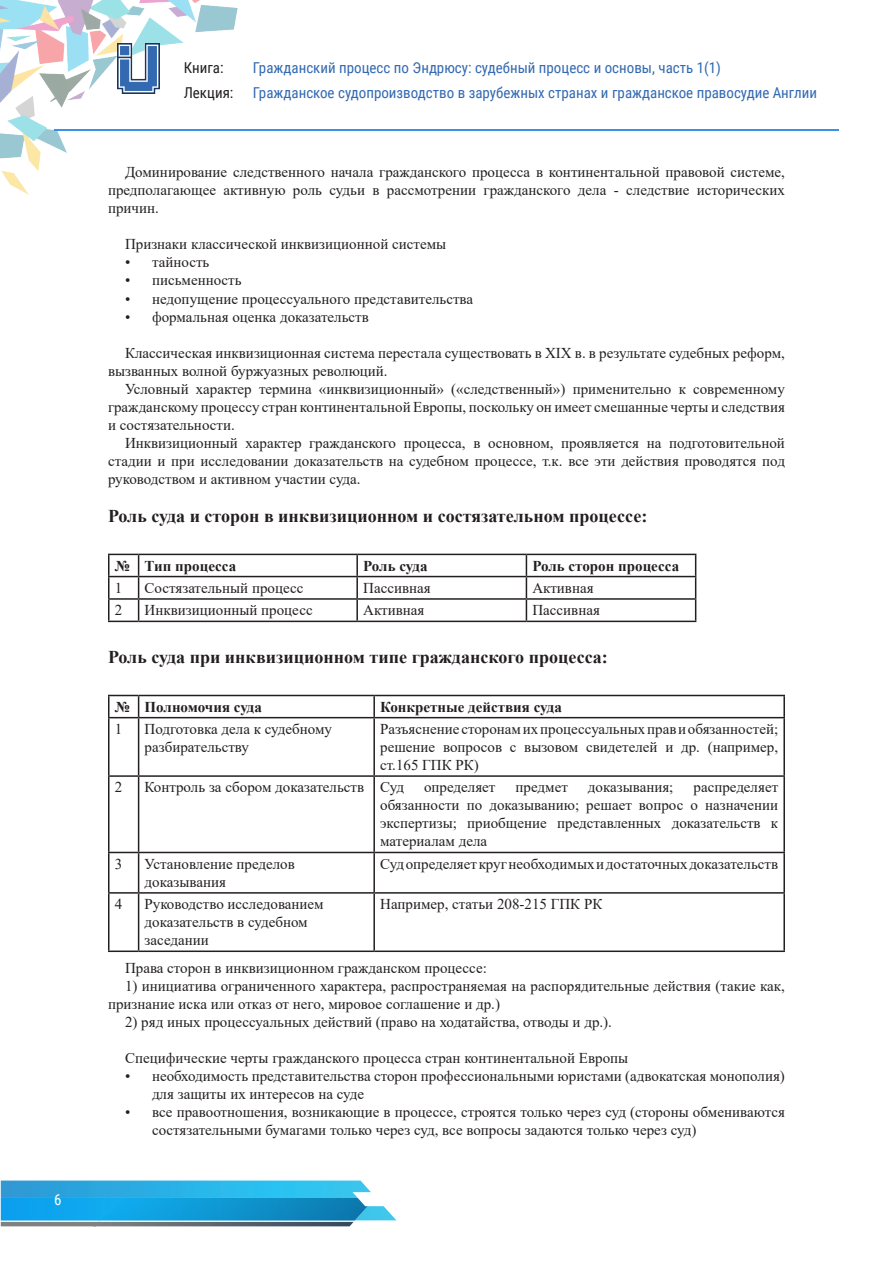
<style>
.page{position:relative;width:893px;height:1263px;background:#fff}
.page>*{position:absolute;margin:0;border:0;box-sizing:border-box;transform-origin:0 0}
.tema{font:700 18px "Times New Roman";color:#231f20}
.t1{font:15px/18px "Times New Roman";color:#231f20}
.t2{font:15px/25.5px "Roboto Condensed";color:#3269b1}
.t3{font:700 15px "Times New Roman";color:#231f20}
.t4{font:15px/25.5px "Roboto Condensed";color:#231f20}
.t5{font:15px "Roboto Condensed";color:#fff}
</style>
<div class="page">
<img style="left:0;top:0;width:238px;height:195px">
<hr style="left:54px;top:129px;width:785px;height:2px;background:#3b91e8">
<img style="left:118px;top:44px;width:41px;height:49px">
<svg style="left:1px;top:1180px;width:395px;height:46px;background:#5bb6d9"></svg>
<img style="left:1px;top:1198px;width:367px;height:22px">
<hr style="left:108px;top:554px;width:31px;height:1px;background:#231f20">
<hr style="left:108px;top:555px;width:2px;height:21px;background:#231f20">
<hr style="left:139px;top:554px;width:218px;height:1px;background:#231f20">
<hr style="left:357px;top:554px;width:169px;height:1px;background:#231f20">
<hr style="left:356px;top:555px;width:2px;height:21px;background:#231f20">
<hr style="left:526px;top:554px;width:170px;height:1px;background:#231f20">
<hr style="left:108px;top:576px;width:31px;height:1px;background:#231f20">
<hr style="left:108px;top:577px;width:2px;height:21px;background:#231f20">
<hr style="left:139px;top:576px;width:218px;height:1px;background:#231f20">
<hr style="left:357px;top:576px;width:169px;height:1px;background:#231f20">
<hr style="left:356px;top:577px;width:2px;height:21px;background:#231f20">
<hr style="left:526px;top:576px;width:170px;height:1px;background:#231f20">
<hr style="left:108px;top:598px;width:31px;height:2px;background:#231f20">
<hr style="left:108px;top:600px;width:2px;height:21px;background:#231f20">
<hr style="left:139px;top:598px;width:218px;height:2px;background:#231f20">
<svg style="left:138px;top:555px;width:1px;height:66px"></svg>
<hr style="left:357px;top:598px;width:169px;height:2px;background:#231f20">
<hr style="left:356px;top:600px;width:2px;height:21px;background:#231f20">
<hr style="left:526px;top:598px;width:170px;height:2px;background:#231f20">
<svg style="left:526px;top:555px;width:1px;height:66px"></svg>
<svg style="left:695px;top:555px;width:1px;height:66px"></svg>
<hr style="left:108px;top:621px;width:31px;height:1px;background:#231f20">
<hr style="left:139px;top:621px;width:218px;height:1px;background:#231f20">
<hr style="left:357px;top:621px;width:169px;height:1px;background:#231f20">
<hr style="left:526px;top:621px;width:170px;height:1px;background:#231f20">
<hr style="left:108px;top:695px;width:31px;height:1px;background:#231f20">
<hr style="left:108px;top:696px;width:2px;height:21px;background:#231f20">
<hr style="left:139px;top:695px;width:235px;height:1px;background:#231f20">
<svg style="left:138px;top:696px;width:1px;height:21px"></svg>
<hr style="left:374px;top:695px;width:411px;height:1px;background:#231f20">
<hr style="left:373px;top:696px;width:2px;height:21px;background:#231f20">
<hr style="left:783px;top:696px;width:2px;height:21px;background:#231f20">
<hr style="left:108px;top:717px;width:31px;height:1px;background:#231f20">
<hr style="left:108px;top:718px;width:2px;height:57px;background:#231f20">
<hr style="left:139px;top:717px;width:235px;height:1px;background:#231f20">
<hr style="left:138px;top:718px;width:1px;height:57px;background:#231f20">
<hr style="left:374px;top:717px;width:411px;height:1px;background:#231f20">
<hr style="left:373px;top:718px;width:2px;height:57px;background:#231f20">
<hr style="left:783px;top:718px;width:2px;height:57px;background:#231f20">
<hr style="left:108px;top:775px;width:31px;height:2px;background:#231f20">
<hr style="left:108px;top:777px;width:2px;height:75px;background:#231f20">
<hr style="left:139px;top:775px;width:235px;height:2px;background:#231f20">
<hr style="left:138px;top:777px;width:1px;height:75px;background:#231f20">
<hr style="left:374px;top:775px;width:411px;height:2px;background:#231f20">
<hr style="left:373px;top:777px;width:2px;height:75px;background:#231f20">
<hr style="left:783px;top:777px;width:2px;height:75px;background:#231f20">
<hr style="left:108px;top:852px;width:31px;height:1px;background:#231f20">
<hr style="left:108px;top:853px;width:2px;height:39px;background:#231f20">
<hr style="left:139px;top:852px;width:235px;height:1px;background:#231f20">
<hr style="left:138px;top:853px;width:1px;height:39px;background:#231f20">
<hr style="left:374px;top:852px;width:411px;height:1px;background:#231f20">
<hr style="left:373px;top:853px;width:2px;height:39px;background:#231f20">
<hr style="left:783px;top:853px;width:2px;height:39px;background:#231f20">
<hr style="left:108px;top:892px;width:31px;height:2px;background:#231f20">
<hr style="left:108px;top:894px;width:2px;height:56px;background:#231f20">
<hr style="left:139px;top:892px;width:235px;height:2px;background:#231f20">
<hr style="left:138px;top:894px;width:1px;height:56px;background:#231f20">
<hr style="left:374px;top:892px;width:411px;height:2px;background:#231f20">
<hr style="left:373px;top:894px;width:2px;height:56px;background:#231f20">
<hr style="left:783px;top:894px;width:2px;height:56px;background:#231f20">
<hr style="left:108px;top:950px;width:31px;height:2px;background:#231f20">
<hr style="left:139px;top:950px;width:235px;height:2px;background:#231f20">
<hr style="left:374px;top:950px;width:411px;height:2px;background:#231f20">
<p class="t5" style="left:54px;top:1189px;width:9px">6</p>
<p class="t4" style="left:184px;top:54px;width:51px">Книга:<br>Лекция:</p>
<p class="t2" style="left:253px;top:54px;width:565px">Гражданский процесс по Эндрюсу: судебный процесс и основы, часть 1(1)<br>Гражданское судопроизводство в зарубежных странах и гражданское правосудие Англии</p>
<p class="t1" style="left:108px;top:163px;width:678px;text-align:justify;text-indent:17px">Доминирование следственного начала гражданского процесса в континентальной правовой системе, предполагающее активную роль судьи в рассмотрении гражданского дела - следствие исторических причин.</p>
<p class="t1" style="left:125px;top:235px;width:323px">Признаки классической инквизиционной системы</p>
<p class="t1" style="left:125px;top:253px;width:86px">• тайность</p>
<p class="t1" style="left:125px;top:271px;width:118px">• письменность</p>
<p class="t1" style="left:125px;top:289px;width:350px">• недопущение процессуального представительства</p>
<p class="t1" style="left:125px;top:307px;width:245px">• формальная оценка доказательств</p>
<p class="t1" style="left:108px;top:343px;width:678px;text-indent:17px">Классическая инквизиционная система перестала существовать в XIX в. в результате судебных реформ, вызванных волной буржуазных революций.</p>
<p class="t1" style="left:108px;top:379px;width:678px;text-align:justify;text-indent:17px">Условный характер термина «инквизиционный» («следственный») применительно к современному гражданскому процессу стран континентальной Европы, поскольку он имеет смешанные черты и следствия и состязательности.</p>
<p class="t1" style="left:108px;top:433px;width:678px;text-align:justify;text-indent:17px">Инквизиционный характер гражданского процесса, в основном, проявляется на подготовительной стадии и при исследовании доказательств на судебном процессе, т.к. все эти действия проводятся под руководством и активном участии суда.</p>
<p class="tema" style="left:108px;top:503px;width:541px">Роль суда и сторон в инквизиционном и состязательном процессе:</p>
<p class="t3" style="left:115px;top:555px;width:17px">№</p>
<p class="t3" style="left:145px;top:555px;width:93px">Тип процесса</p>
<p class="t3" style="left:363px;top:555px;width:66px">Роль суда</p>
<p class="t3" style="left:532px;top:555px;width:148px">Роль сторон процесса</p>
<p class="t1" style="left:115px;top:578px;width:9px">1</p>
<p class="t1" style="left:145px;top:578px;width:160px">Состязательный процесс</p>
<p class="t1" style="left:363px;top:578px;width:69px">Пассивная</p>
<p class="t1" style="left:532px;top:578px;width:63px">Активная</p>
<p class="t1" style="left:115px;top:601px;width:9px">2</p>
<p class="t1" style="left:145px;top:601px;width:170px">Инквизиционный процесс</p>
<p class="t1" style="left:363px;top:601px;width:63px">Активная</p>
<p class="t1" style="left:532px;top:601px;width:69px">Пассивная</p>
<p class="tema" style="left:108px;top:644px;width:501px">Роль суда при инквизиционном типе гражданского процесса:</p>
<p class="t3" style="left:115px;top:696px;width:17px">№</p>
<p class="t3" style="left:145px;top:696px;width:119px">Полномочия суда</p>
<p class="t3" style="left:380px;top:696px;width:183px">Конкретные действия суда</p>
<p class="t1" style="left:115px;top:719px;width:9px">1</p>
<p class="t1" style="left:145px;top:719px;width:189px">Подготовка дела к судебному разбирательству</p>
<p class="t1" style="left:380px;top:719px;width:399px;text-align:justify">Разъяснение сторонам их процессуальных прав и обязанностей; решение вопросов с вызовом свидетелей и др. (например, ст.165 ГПК РК)</p>
<p class="t1" style="left:115px;top:778px;width:9px">2</p>
<p class="t1" style="left:145px;top:778px;width:221px">Контроль за сбором доказательств</p>
<p class="t1" style="left:380px;top:778px;width:25px">Суд</p>
<p class="t1" style="left:424px;top:778px;width:73px">определяет</p>
<p class="t1" style="left:516px;top:778px;width:54px">предмет</p>
<p class="t1" style="left:588px;top:778px;width:87px">доказывания;</p>
<p class="t1" style="left:380px;top:778px;width:400px;text-align:justify;text-indent:313px">распределяет обязанности по доказыванию; решает вопрос о назначении экспертизы; приобщение представленных доказательств к материалам дела</p>
<p class="t1" style="left:115px;top:854px;width:9px">3</p>
<p class="t1" style="left:145px;top:854px;width:152px">Установление пределов доказывания</p>
<p class="t1" style="left:380px;top:854px;width:399px">Суд определяет круг необходимых и достаточных доказательств</p>
<p class="t1" style="left:115px;top:895px;width:9px">4</p>
<p class="t1" style="left:145px;top:895px;width:181px">Руководство исследованием доказательств в судебном заседании</p>
<p class="t1" style="left:380px;top:895px;width:224px">Например, статьи 208-215 ГПК РК</p>
<p class="t1" style="left:125px;top:958px;width:363px">Права сторон в инквизиционном гражданском процессе:</p>
<p class="t1" style="left:108px;top:976px;width:678px;text-indent:17px">1) инициатива ограниченного характера, распространяемая на распорядительные действия (такие как, признание иска или отказ от него, мировое соглашение и др.)</p>
<p class="t1" style="left:125px;top:1012px;width:489px">2) ряд иных процессуальных действий (право на ходатайства, отводы и др.).</p>
<p class="t1" style="left:125px;top:1048px;width:505px">Специфические черты гражданского процесса стран континентальной Европы</p>
<p class="t1" style="left:152px;top:1066px;width:634px;text-indent:-27px">• необходимость представительства сторон профессиональными юристами (адвокатская монополия) для защиты их интересов на суде</p>
<p class="t1" style="left:152px;top:1102px;width:634px;text-indent:-27px">• все правоотношения, возникающие в процессе, строятся только через суд (стороны обмениваются состязательными бумагами только через суд, все вопросы задаются только через суд)</p>
</div>
